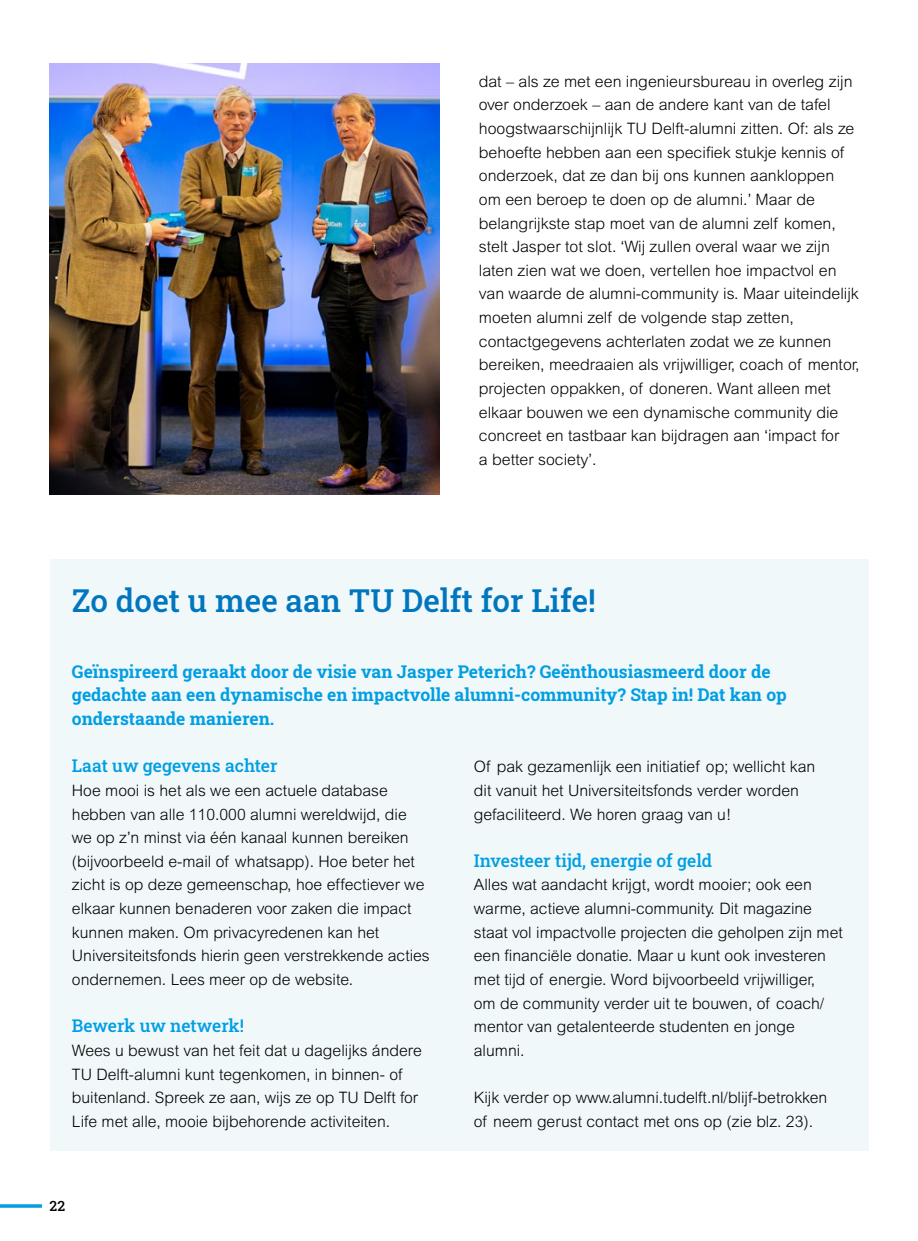
<style>
.page{position:relative;width:918px;height:1241px;background:#fff}
.page>*{position:absolute;margin:0;border:0;box-sizing:border-box;transform-origin:0 0}
.t1{font:31.5px "Roboto Slab";color:#0076bf}
.t2{font:17.5px/23.6px "Roboto Slab";color:#009ee3}
.t3{font:300 15.75px/23.6px "Arial MT Std";color:#000}
.t4{font:14px "Roboto Slab";color:#000}
</style>
<div class="page">
<div style="left:50px;top:559px;width:818px;height:591px;background:#f0f8fa"></div>
<img style="left:50px;top:63px;width:389px;height:432px">
<svg style="left:0;top:1204px;width:42px;height:3px"></svg>
<p class="t3" style="left:479px;top:69px;width:382px">dat – als ze met een ingenieursbureau in overleg zijn over onderzoek – aan de andere kant van de tafel hoogstwaarschijnlijk TU Delft-alumni zitten. Of: als ze behoefte hebben aan een specifiek stukje kennis of onderzoek, dat ze dan bij ons kunnen aankloppen om een beroep te doen op de alumni.’ Maar de belangrijkste stap moet van de alumni zelf komen, stelt Jasper tot slot. ‘Wij zullen overal waar we zijn laten zien wat we doen, vertellen hoe impactvol en van waarde de alumni-community is. Maar uiteindelijk moeten alumni zelf de volgende stap zetten, contactgegevens achterlaten zodat we ze kunnen bereiken, meedraaien als vrijwilliger, coach of mentor, projecten oppakken, of doneren. Want alleen met elkaar bouwen we een dynamische community die concreet en tastbaar kan bijdragen aan ‘impact for<br>a better society’.</p>
<h1 class="t1" style="left:72px;top:579px;width:525px">Zo doet u mee aan TU Delft for Life!</h1>
<p class="t2" style="left:72px;top:659px;width:716px">Geïnspireerd geraakt door de visie van Jasper Peterich? Geënthousiasmeerd door de gedachte aan een dynamische en impactvolle alumni-community? Stap in! Dat kan op onderstaande manieren.</p>
<p class="t2" style="left:72px;top:753px;width:207px">Laat uw gegevens achter</p>
<p class="t3" style="left:72px;top:778px;width:359px">Hoe mooi is het als we een actuele database hebben van alle 110.000 alumni wereldwijd, die we op z’n minst via één kanaal kunnen bereiken (bijvoorbeeld e-mail of whatsapp). Hoe beter het zicht is op deze gemeenschap, hoe effectiever we elkaar kunnen benaderen voor zaken die impact kunnen maken. Om privacyredenen kan het Universiteitsfonds hierin geen verstrekkende acties ondernemen. Lees meer op de website.</p>
<p class="t2" style="left:72px;top:1013px;width:174px">Bewerk uw netwerk!</p>
<p class="t3" style="left:72px;top:1038px;width:351px">Wees u bewust van het feit dat u dagelijks ándere TU Delft-alumni kunt tegenkomen, in binnen- of buitenland. Spreek ze aan, wijs ze op TU Delft for Life met alle, mooie bijbehorende activiteiten.</p>
<p class="t3" style="left:474px;top:754px;width:343px">Of pak gezamenlijk een initiatief op; wellicht kan dit vanuit het Universiteitsfonds verder worden gefaciliteerd. We horen graag van u!</p>
<p class="t2" style="left:474px;top:848px;width:240px">Investeer tijd, energie of geld</p>
<p class="t3" style="left:474px;top:873px;width:370px">Alles wat aandacht krijgt, wordt mooier; ook een warme, actieve alumni-community. Dit magazine staat vol impactvolle projecten die geholpen zijn met een financiële donatie. Maar u kunt ook investeren met tijd of energie. Word bijvoorbeeld vrijwilliger,<br>om de community verder uit te bouwen, of coach/ mentor van getalenteerde studenten en jonge alumni.</p>
<p class="t3" style="left:474px;top:1085px;width:355px">Kijk verder op www.alumni.tudelft.nl/blijf-betrokken of neem gerust contact met ons op (zie blz. 23).</p>
<p class="t4" style="left:50px;top:1196px;width:17px">22</p>
</div>
